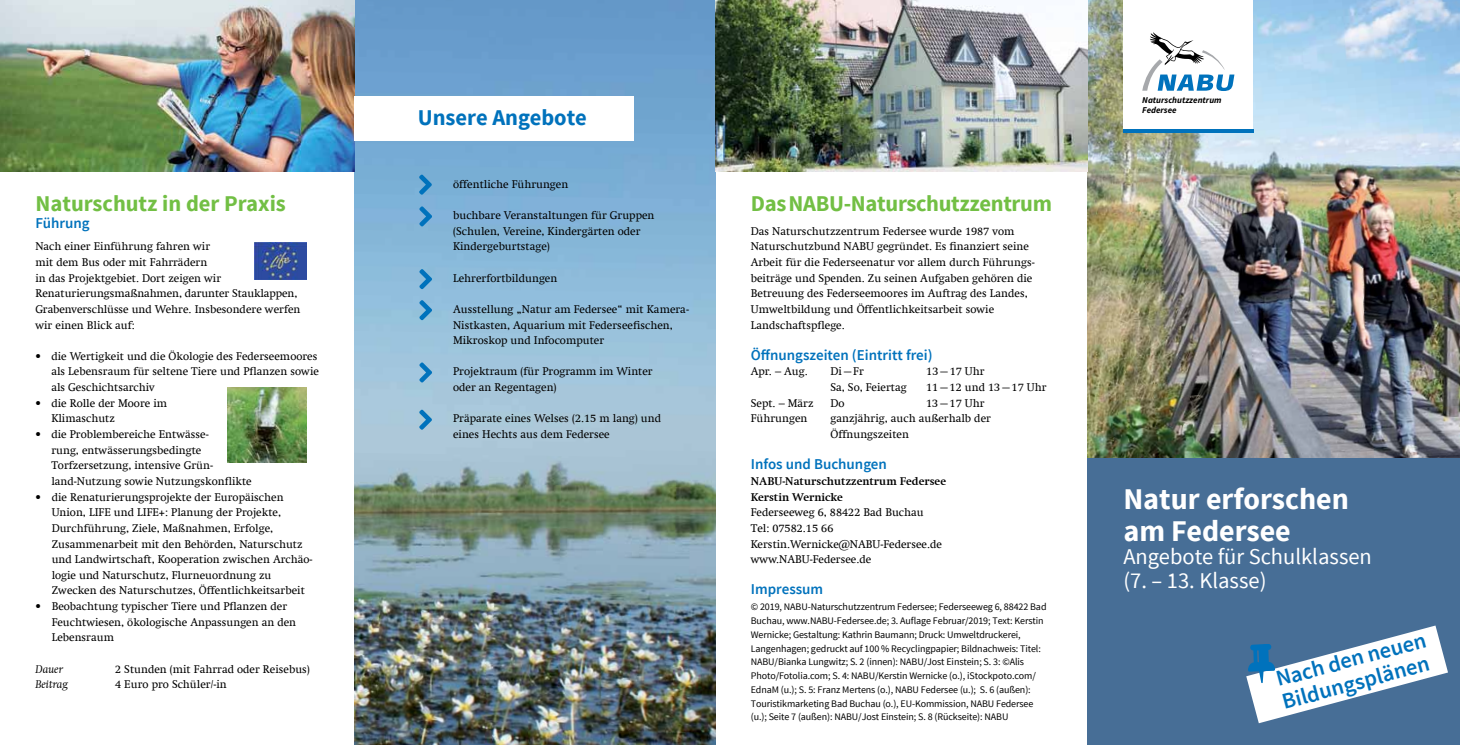
<style>
.page{position:relative;width:1460px;height:745px;background:#fff}
.page>*{position:absolute;margin:0;border:0;box-sizing:border-box;transform-origin:0 0}
.t1{font:700 30px/31.2px "Source Sans Pro";color:#fff}
.t2{font:700 22.5px "Source Sans Pro";letter-spacing:-.015em;color:#72bf44}
.t3{font:22.5px/23.5px "Source Sans Pro";color:#fff}
.t4{font:600 22.5px/23.5px "Source Sans Pro";color:#0072bc}
.t5{font:700 22.5px "Source Sans Pro";color:#0072bc}
.t6{font:600 15px "Source Sans Pro";color:#0072bc}
.t7{font:11.25px/15.6px "Swift Com";color:#000}
.t8{font:700 11.25px/15.6px "Swift Com";color:#000}
.t9{font:italic 11.25px "Swift Com";color:#000}
.t10{font:10px/13.8px "Source Sans Pro";letter-spacing:-.01em;color:#000}
.t11{font:italic 700 9px/9.8px "Source Sans Pro";color:#000}
</style>
<div class="page">
<img style="left:1088px;top:0;width:372px;height:458px">
<div style="left:1088px;top:458px;width:372px;height:286px;background:#476e96"></div>
<img style="left:354px;top:0;width:362px;height:744px">
<img style="left:716px;top:0;width:372px;height:172px">
<div style="left:1123px;top:0;width:130px;height:133px;background:#fff"></div>
<svg style="left:1142px;top:32px;width:92px;height:59px"></svg>
<hr style="left:1123px;top:129px;width:130px;height:4px;background:#0072bc">
<img style="left:0;top:0;width:354px;height:172px">
<img style="left:254px;top:242px;width:52px;height:37px">
<div style="left:354px;top:96px;width:280px;height:45px;background:#fff"></div>
<svg style="left:419px;top:362px;width:13px;height:20px"></svg>
<svg style="left:419px;top:409px;width:13px;height:20px"></svg>
<svg style="left:419px;top:174px;width:13px;height:20px"></svg>
<svg style="left:419px;top:269px;width:13px;height:20px"></svg>
<svg style="left:419px;top:300px;width:13px;height:20px"></svg>
<svg style="left:419px;top:206px;width:13px;height:20px"></svg>
<img style="left:228px;top:387px;width:78px;height:75px">
<svg style="left:1246px;top:625px;width:202px;height:97px"></svg>
<h2 class="t2" style="left:35px;top:189px;width:252px">Naturschutz in der Praxis</h2>
<h3 class="t6" style="left:35px;top:214px;width:56px">Führung</h3>
<p class="t7" style="left:35px;top:238px;width:267px">Nach einer Einführung fahren wir<br>mit dem Bus oder mit Fahrrädern<br>in das Projektgebiet. Dort zeigen wir Renaturierungsmaßnahmen, darunter Stauklappen, Grabenverschlüsse und Wehre. Insbesondere werfen wir einen Blick auf:</p>
<p class="t7" style="left:51px;top:348px;width:269px;text-indent:-16px">• die Wertigkeit und die Ökologie des Federseemoores als Lebensraum für seltene Tiere und Pflanzen sowie als Geschichtsarchiv</p>
<p class="t7" style="left:51px;top:395px;width:117px;text-indent:-16px">• die Rolle der Moore im<br>Klimaschutz</p>
<p class="t7" style="left:51px;top:426px;width:202px;text-indent:-16px">• die Problembereiche Entwässe-<br>rung, entwässerungsbedingte Torfzersetzung, intensive Grün&shy;land-Nutzung sowie Nutzungskonflikte</p>
<p class="t7" style="left:52px;top:488px;width:262px;text-indent:-16px">• die Renaturierungsprojekte der Europäischen Union, LIFE und LIFE+: Planung der Projekte, Durchführung, Ziele, Maßnahmen, Erfolge, Zusammenarbeit mit den Behörden, Naturschutz und Landwirtschaft, Kooperation zwischen Archäo&shy;logie und Naturschutz, Flurneuordnung zu Zwecken des Naturschutzes, Öffentlichkeitsarbeit</p>
<p class="t7" style="left:52px;top:598px;width:246px;text-indent:-16px">• Beobachtung typischer Tiere und Pflanzen der<br>Feuchtwiesen, ökologische Anpassungen an den<br>Lebensraum</p>
<p class="t9" style="left:35px;top:661px;width:29px">Dauer</p>
<p class="t7" style="left:115px;top:660px;width:196px">2 Stunden (mit Fahrrad oder Reisebus)</p>
<p class="t9" style="left:35px;top:677px;width:34px">Beitrag</p>
<p class="t7" style="left:115px;top:676px;width:113px">4 Euro pro Schüler/-in</p>
<h2 class="t5" style="left:418px;top:103px;width:170px">Unsere Angebote</h2>
<p class="t7" style="left:453px;top:176px;width:117px">öffentliche Führungen</p>
<p class="t7" style="left:453px;top:207px;width:203px">buchbare Veranstaltungen für Gruppen (Schulen, Vereine, Kindergärten oder<br>Kindergeburtstage)</p>
<p class="t7" style="left:453px;top:270px;width:106px">Lehrerfortbildungen</p>
<p class="t7" style="left:453px;top:301px;width:237px">Ausstellung „Natur am Federsee“ mit Kamera-<br>Nistkasten, Aquarium mit Federseefischen,<br>Mikroskop und Infocomputer</p>
<p class="t7" style="left:453px;top:363px;width:201px">Projektraum (für Programm im Winter oder an Regentagen)</p>
<p class="t7" style="left:453px;top:410px;width:210px">Präparate eines Welses (2.15 m lang) und eines Hechts aus dem Federsee</p>
<h2 class="t2" style="left:751px;top:189px;width:303px">Das NABU-Naturschutzzentrum</h2>
<p class="t7" style="left:751px;top:223px;width:285px">Das Naturschutzzentrum Federsee wurde 1987 vom Naturschutzbund NABU gegründet. Es finanziert seine Arbeit für die Federseenatur vor allem durch Führungs&shy;beiträge und Spenden. Zu seinen Aufgaben gehören die Betreuung des Federseemoores im Auftrag des Landes, Umweltbildung und Öffentlichkeitsarbeit sowie Landschaftspflege.</p>
<h3 class="t6" style="left:751px;top:345px;width:183px">Öffnungszeiten (Eintritt frei)</h3>
<p class="t7" style="left:751px;top:363px;width:58px">Apr. – Aug.</p>
<p class="t7" style="left:830px;top:363px;width:35px">Di—Fr</p>
<p class="t7" style="left:926px;top:363px;width:60px">13—17 Uhr</p>
<p class="t7" style="left:830px;top:379px;width:78px">Sa, So, Feiertag</p>
<p class="t7" style="left:926px;top:379px;width:122px">11—12 und 13—17 Uhr</p>
<p class="t7" style="left:751px;top:395px;width:64px">Sept. – März</p>
<p class="t7" style="left:830px;top:395px;width:16px">Do</p>
<p class="t7" style="left:926px;top:395px;width:60px">13—17 Uhr</p>
<p class="t7" style="left:751px;top:410px;width:58px">Führungen</p>
<p class="t7" style="left:830px;top:410px;width:162px">ganzjährig, auch außerhalb der<br>Öffnungszeiten</p>
<h3 class="t6" style="left:751px;top:454px;width:138px">Infos und Buchungen</h3>
<p class="t8" style="left:751px;top:473px;width:197px">NABU-Naturschutzzentrum Federsee<br>Kerstin Wernicke</p>
<p class="t7" style="left:751px;top:504px;width:193px">Federseeweg 6, 88422 Bad Buchau<br>Tel: 07582.15 66<br>Kerstin.Wernicke@NABU-Federsee.de www.NABU-Federsee.de</p>
<h3 class="t6" style="left:751px;top:579px;width:74px">Impressum</h3>
<p class="t10" style="left:751px;top:600px;width:297px">© 2019, NABU-Naturschutzzentrum Federsee; Federseeweg 6, 88422 Bad Buchau, www.NABU-Federsee.de; 3. Auflage Februar/2019; Text: Kerstin Wernicke; Gestaltung: Kathrin Baumann; Druck: Umweltdruckerei, Langenhagen; gedruckt auf 100 % Recyclingpapier; Bildnachweis: Titel:<br>NABU/Bianka Lungwitz; S. 2 (innen): NABU/Jost Einstein; S. 3: ©Alis Photo/Fotolia.com; S. 4: NABU/Kerstin Wernicke (o.), iStockpoto.com/ EdnaM (u.); S. 5: Franz Mertens (o.), NABU Federsee (u.); S. 6 (außen):<br>Touristikmarketing Bad Buchau (o.), EU-Kommission, NABU Federsee (u.); Seite 7 (außen): NABU/Jost Einstein; S. 8 (Rückseite): NABU</p>
<p class="t11" style="left:1142px;top:95px;width:81px">Naturschutzzentrum<br>Federsee</p>
<h1 class="t1" style="left:1123px;top:484px;width:227px">Natur erforschen am Federsee</h1>
<h2 class="t3" style="left:1123px;top:545px;width:250px">Angebote für Schulklassen (7. – 13. Klasse)</h2>
<h2 class="t4" style="left:1273px;top:668px;width:156px;rotate:-15deg">Nach den neuen<br>Bildungsplänen</h2>
</div>
